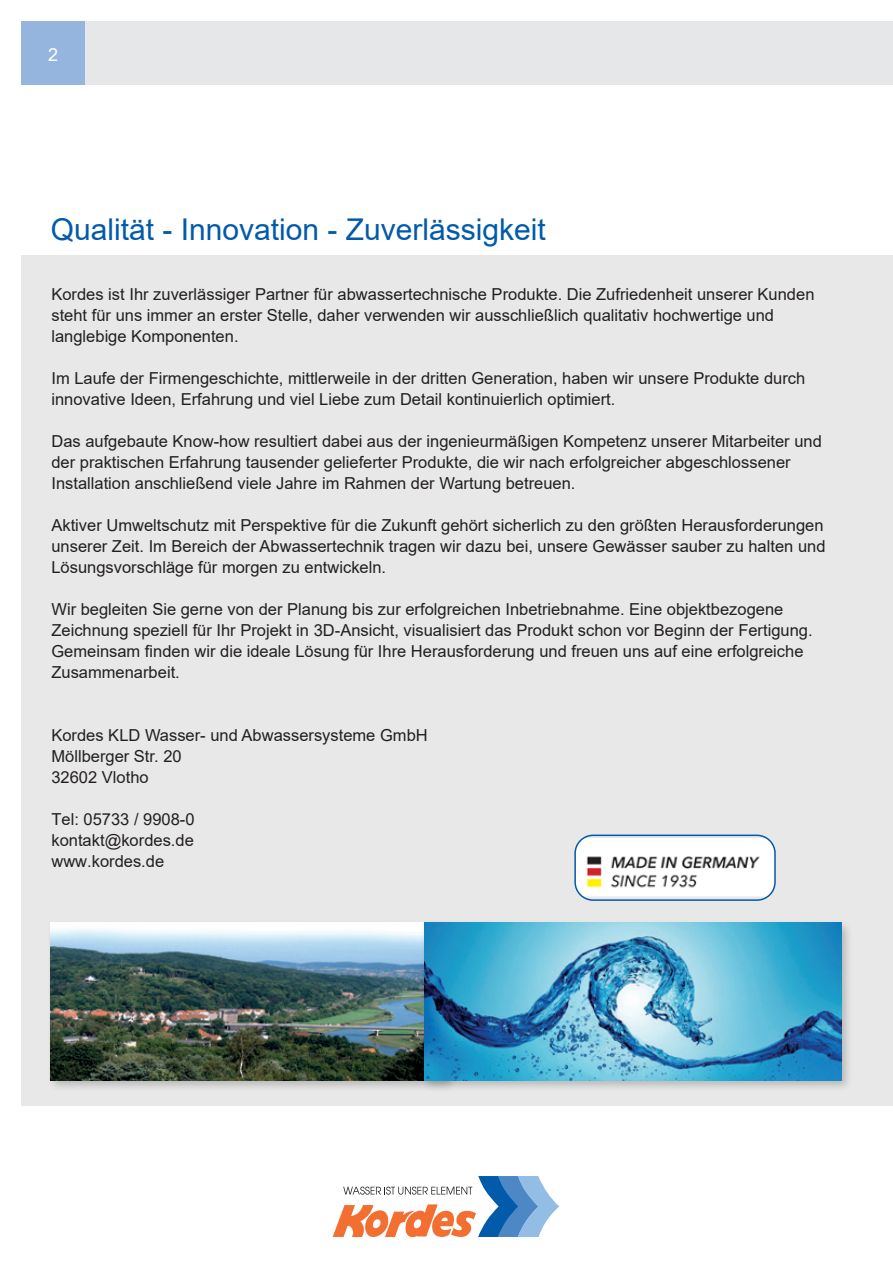
<style>
.page{position:relative;width:893px;height:1263px;background:#fff}
.page>*{position:absolute;margin:0;border:0;box-sizing:border-box;transform-origin:0 0}
.t1{font:30px "Arial";color:#015aaa}
.t2{font:18px "Arial";color:#fff}
.t3{font:16.5px/21px "Arial";color:#231f20}
</style>
<div class="page">
<div style="left:21px;top:21px;width:64px;height:64px;background:#95b5de"></div>
<svg style="left:333px;top:1176px;width:226px;height:61px"></svg>
<div style="left:21px;top:255px;width:872px;height:851px;background:#e8e8e9"></div>
<div style="left:85px;top:21px;width:808px;height:64px;background:#e6e7e9"></div>
<div style="left:46px;top:919px;width:412px;height:174px;background:#231f20;opacity:.25"></div>
<img style="left:50px;top:923px;width:371px;height:157px">
<img style="left:577px;top:838px;width:196px;height:58px">
<div style="left:574px;top:834px;width:202px;height:67px;border:2px solid #015aaa;border-radius:18px"></div>
<div style="left:421px;top:919px;width:433px;height:174px;background:#231f20;opacity:.25"></div>
<img style="left:425px;top:923px;width:416px;height:157px">
<p class="t2" style="left:48px;top:43px;width:12px">2</p>
<p class="t1" style="left:51px;top:209px;width:497px">Qualität - Innovation - Zuverlässigkeit</p>
<p class="t3" style="left:51px;top:284px;width:764px">Kordes ist Ihr zuverlässiger Partner für abwassertechnische Produkte. Die Zufriedenheit unserer Kunden steht für uns immer an erster Stelle, daher verwenden wir ausschließlich qualitativ hochwertige und langlebige Komponenten.</p>
<p class="t3" style="left:51px;top:368px;width:755px">Im Laufe der Firmengeschichte, mittlerweile in der dritten Generation, haben wir unsere Produkte durch innovative Ideen, Erfahrung und viel Liebe zum Detail kontinuierlich optimiert.</p>
<p class="t3" style="left:51px;top:431px;width:772px">Das aufgebaute Know-how resultiert dabei aus der ingenieurmäßigen Kompetenz unserer Mitarbeiter und der praktischen Erfahrung tausender gelieferter Produkte, die wir nach erfolgreicher abgeschlossener<br>Installation anschließend viele Jahre im Rahmen der Wartung betreuen.</p>
<p class="t3" style="left:51px;top:515px;width:776px;text-align:justify">Aktiver Umweltschutz mit Perspektive für die Zukunft gehört sicherlich zu den größten Herausforderungen unserer Zeit. Im Bereich der Abwassertechnik tragen wir dazu bei, unsere Gewässer sauber zu halten und Lösungsvorschläge für morgen zu entwickeln.</p>
<p class="t3" style="left:51px;top:599px;width:763px">Wir begleiten Sie gerne von der Planung bis zur erfolgreichen Inbetriebnahme. Eine objektbezogene Zeichnung speziell für Ihr Projekt in 3D-Ansicht, visualisiert das Produkt schon vor Beginn der Fertigung.<br>Gemeinsam finden wir die ideale Lösung für Ihre Herausforderung und freuen uns auf eine erfolgreiche Zusammenarbeit.</p>
<p class="t3" style="left:51px;top:725px;width:378px">Kordes KLD Wasser- und Abwassersysteme GmbH</p>
<p class="t3" style="left:51px;top:746px;width:132px">Möllberger Str. 20</p>
<p class="t3" style="left:51px;top:767px;width:99px">32602 Vlotho</p>
<p class="t3" style="left:51px;top:809px;width:145px">Tel: 05733 / 9908-0</p>
<p class="t3" style="left:51px;top:830px;width:144px">kontakt@kordes.de</p>
<p class="t3" style="left:51px;top:851px;width:114px">www.kordes.de</p>
</div>
